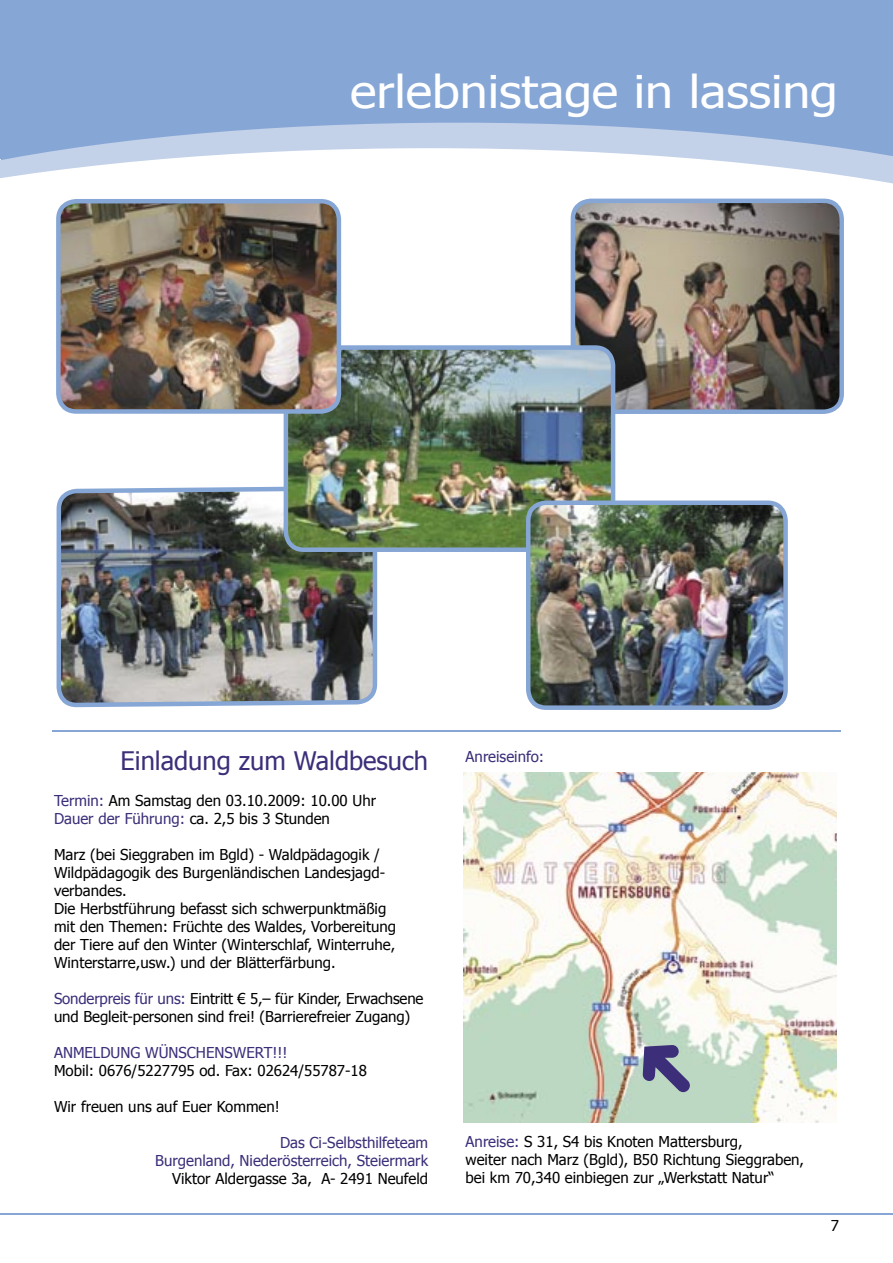
<style>
.page{position:relative;width:893px;height:1263px;background:#fff}
.page>*{position:absolute;margin:0;border:0;box-sizing:border-box;transform-origin:0 0}
.t1{font:45px "Tahoma";color:#fff;scale:1.11 1}
.t2{font:25.5px "Tahoma";color:#3c2e79}
.t3{font:15px/18px "Tahoma";color:#000}
.t4{font:15px/18px "Tahoma";color:#3c2e79;text-align:right}
.s1{color:#3c2e79}
</style>
<div class="page">
<img style="left:57px;top:486px;width:320px;height:221px">
<hr style="left:0;top:1213px;width:893px;height:1px;background:#86a6d5">
<svg style="left:0;top:0;width:1px;height:123px"></svg>
<div style="left:12px;top:0;width:881px;height:159px;background:#86a6d5"></div>
<div style="left:1px;top:0;width:11px;height:159px;background:#86a6d5"></div>
<svg style="left:0;top:123px;width:841px;height:25px;fill:#c3d1e9"></svg>
<svg style="left:302px;top:148px;width:591px;height:315px"></svg>
<svg style="left:0;top:148px;width:302px;height:315px"></svg>
<img style="left:571px;top:199px;width:273px;height:215px">
<img style="left:284px;top:345px;width:331px;height:207px">
<img style="left:526px;top:500px;width:262px;height:210px">
<img style="left:56px;top:199px;width:285px;height:215px">
<hr style="left:52px;top:730px;width:789px;height:2px;background:#86a6d5">
<img style="left:464px;top:772px;width:372px;height:351px">
<svg style="left:628px;top:1030px;width:76px;height:77px;background:#c0d6c4"></svg>
<h1 class="t1" style="left:350px;top:61px;width:441px">erlebnistage in lassing</h1>
<h2 class="t2" style="left:121px;top:743px;width:309px">Einladung zum Waldbesuch</h2>
<p class="t3" style="left:54px;top:791px;width:324px"><span class="s1">Termin:</span> Am Samstag den 03.10.2009: 10.00 Uhr<br><span class="s1">Dauer der Führung:</span> ca. 2,5 bis 3 Stunden</p>
<p class="t3" style="left:54px;top:845px;width:344px">Marz (bei Sieggraben im Bgld) - Waldpädagogik / Wildpädagogik des Burgenländischen Landesjagd&shy;verbandes.<br>Die Herbstführung befasst sich schwerpunktmäßig mit den Themen: Früchte des Waldes, Vorbereitung der Tiere auf den Winter (Winterschlaf, Winterruhe, Winterstarre,usw.) und der Blätterfärbung.</p>
<p class="t3" style="left:54px;top:989px;width:371px"><span class="s1">Sonderpreis für uns:</span> Eintritt € 5,– für Kinder, Erwachsene und Begleit-personen sind frei! (Barrierefreier Zugang)</p>
<p class="t4" style="left:54px;top:1043px;width:235px">ANMELDUNG WÜNSCHENSWERT!!!</p>
<p class="t3" style="left:54px;top:1061px;width:314px">Mobil: 0676/5227795 od. Fax: 02624/55787-18</p>
<p class="t3" style="left:54px;top:1097px;width:227px">Wir freuen uns auf Euer Kommen!</p>
<p class="t4" style="left:155px;top:1133px;width:274px">Das Ci-Selbsthilfeteam<br>Burgenland, Niederösterreich, Steiermark</p>
<p class="t3" style="left:172px;top:1169px;width:257px">Viktor Aldergasse 3a, A- 2491 Neufeld</p>
<p class="t4" style="left:466px;top:746px;width:80px">Anreiseinfo:</p>
<p class="t3" style="left:466px;top:1132px;width:340px"><span class="s1">Anreise:</span> S 31, S4 bis Knoten Mattersburg,<br>weiter nach Marz (Bgld), B50 Richtung Sieggraben, bei km 70,340 einbiegen zur „Werkstatt Natur“</p>
<p class="t3" style="left:831px;top:1216px;width:10px">7</p>
</div>
